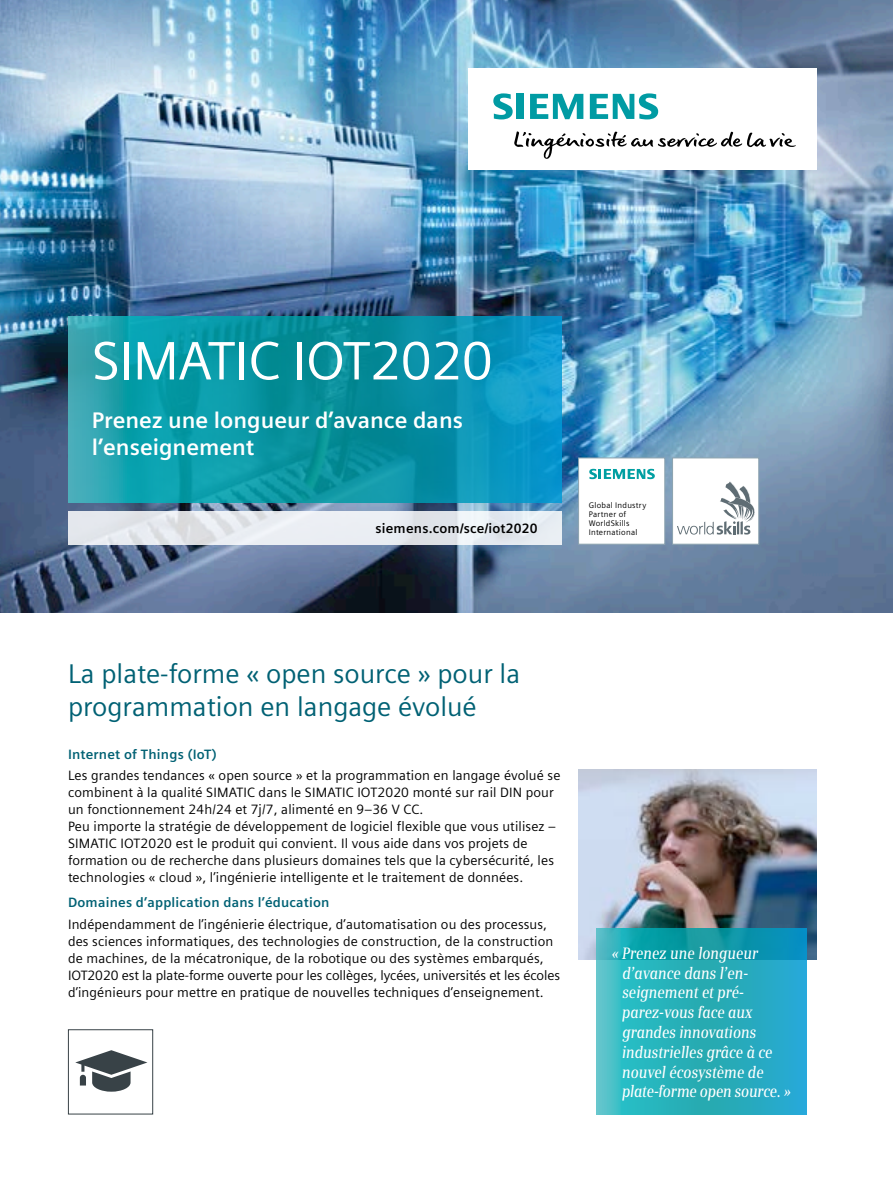
<style>
.page{position:relative;width:893px;height:1191px;background:#fff}
.page>*{position:absolute;margin:0;border:0;box-sizing:border-box;transform-origin:0 0}
.t1{font:54px "Siemens Sans Global";letter-spacing:-.01em;color:#fff}
.t2{font:27px/32.4px "Siemens Sans Global";color:#006174}
.t3{font:700 22.5px/27px "Siemens Sans Global";color:#fff}
.t4{font:italic 600 16.5px/19.8px "Siemens Serif";color:#fff;scale:.85 1}
.t5{font:13.5px/17px "Siemens Sans Global";letter-spacing:.01em;color:#000}
.t6{font:700 13.5px "Siemens Sans Global";letter-spacing:.015em;color:#006174}
.t7{font:700 13.5px "Siemens Sans Global";letter-spacing:.015em;color:#000}
.t8{font:8.1px/9.1px "Siemens Sans Global";letter-spacing:.03em;color:#000}
</style>
<div class="page">
<img style="left:0;top:0;width:893px;height:612px">
<svg style="left:68px;top:316px;width:493px;height:187px;background:#0d96ab"></svg>
<svg style="left:68px;top:511px;width:493px;height:33px;background:#e6e9ee"></svg>
<div style="left:578px;top:458px;width:87px;height:86px;background:#fff;border:1px solid #8ca3af"></div>
<svg style="left:589px;top:469px;width:66px;height:10px"></svg>
<div style="left:672px;top:458px;width:87px;height:86px;background:#fff;border:1px solid #8ca3af"></div>
<svg style="left:677px;top:481px;width:78px;height:53px"></svg>
<img style="left:578px;top:770px;width:238px;height:189px">
<svg style="left:596px;top:929px;width:210px;height:185px;background:#28adbd"></svg>
<div style="left:68px;top:1029px;width:85px;height:85px;border:1px solid #384247"></div>
<svg style="left:75px;top:1050px;width:72px;height:41px"></svg>
<div style="left:468px;top:68px;width:348px;height:102px;background:#fff"></div>
<svg style="left:514px;top:131px;width:282px;height:28px"></svg>
<svg style="left:493px;top:93px;width:31px;height:26px"></svg>
<svg style="left:530px;top:94px;width:53px;height:25px"></svg>
<svg style="left:590px;top:93px;width:68px;height:26px"></svg>
<h1 class="t1" style="left:92px;top:321px;width:402px">SIMATIC IOT2020</h1>
<h3 class="t3" style="left:92px;top:407px;width:373px">Prenez une longueur d’avance dans l’enseignement</h3>
<p class="t7" style="left:375px;top:520px;width:163px">siemens.com/sce/iot2020</p>
<p class="t8" style="left:589px;top:501px;width:59px">Global Industry<br>Partner of<br>WorldSkills<br>International</p>
<h2 class="t2" style="left:68px;top:659px;width:454px">La plate-forme « open source » pour la programmation en langage évolué</h2>
<p class="t6" style="left:68px;top:746px;width:150px">Internet of Things (IoT)</p>
<p class="t5" style="left:68px;top:767px;width:494px">Les grandes tendances « open source » et la programmation en langage évolué se combinent à la qualité SIMATIC dans le SIMATIC IOT2020 monté sur rail DIN pour un fonctionnement 24h/24 et 7j/7, alimenté en 9–36 V CC.<br>Peu importe la stratégie de développement de logiciel flexible que vous utilisez – SIMATIC IOT2020 est le produit qui convient. Il vous aide dans vos projets de formation ou de recherche dans plusieurs domaines tels que la cybersécurité, les technologies « cloud », l’ingénierie intelligente et le traitement de données.</p>
<p class="t6" style="left:68px;top:894px;width:263px">Domaines d’application dans l’éducation</p>
<p class="t5" style="left:68px;top:916px;width:494px">Indépendamment de l’ingénierie électrique, d’automatisation ou des processus, des sciences informatiques, des technologies de construction, de la construction de machines, de la mécatronique, de la robotique ou des systèmes embarqués, IOT2020 est la plate-forme ouverte pour les collèges, lycées, universités et les écoles d’ingénieurs pour mettre en pratique de nouvelles techniques d’enseignement.</p>
<p class="t4" style="left:622px;top:943px;width:200px;text-indent:-10px">« Prenez une longueur d’avance dans l’en&shy;seignement et pré&shy;parez-vous face aux grandes innovations industrielles grâce à ce nouvel écosystème de plate-forme open source. »</p>
</div>
